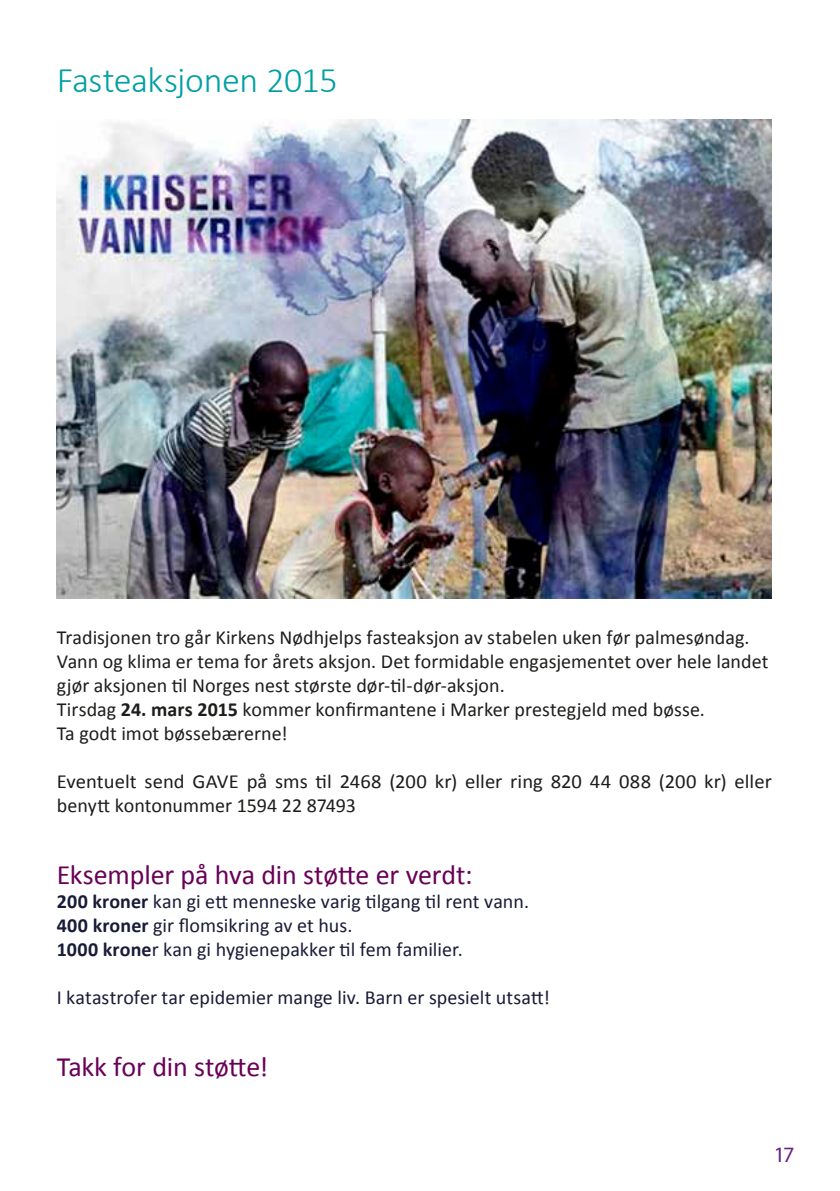
<style>
.page{position:relative;width:840px;height:1191px;background:#fff}
.page>*{position:absolute;margin:0;border:0;box-sizing:border-box;transform-origin:0 0}
.t1{font:300 36px "Calibri";letter-spacing:-.015em;color:#009fa2}
.t2{font:28px "Calibri";letter-spacing:-.01em;color:#690058}
.t3{font:22px "Myriad Pro";color:#662483}
.t4{font:20px/24px "Calibri";color:#1d1d1b}
.t5{font:20px/24px "Calibri";color:#191b37}
.s1{font-weight:700}
</style>
<div class="page">
<img style="left:57px;top:119px;width:714px;height:479px">
<h1 class="t1" style="left:57px;top:58px;width:282px">Fasteaksjonen 2015</h1>
<p class="t4" style="left:57px;top:625px;width:713px">Tradisjonen tro går Kirkens Nødhjelps fasteaksjon av stabelen uken før palmesøndag.<br>Vann og klima er tema for årets aksjon. Det formidable engasjementet over hele landet gjør aksjonen til Norges nest største dør-til-dør-aksjon.<br>Tirsdag <span class="s1">24. mars 2015</span> kommer konfirmantene i Marker prestegjeld med bøsse.<br>Ta godt imot bøssebærerne!</p>
<p class="t4" style="left:57px;top:769px;width:716px">Eventuelt send GAVE på sms til 2468 (200 kr) eller ring 820 44 088 (200 kr) eller benytt kontonummer 1594 22 87493</p>
<h2 class="t2" style="left:57px;top:855px;width:417px">Eksempler på hva din støtte er verdt:</h2>
<p class="t5" style="left:57px;top:889px;width:473px"><span class="s1">200 kroner</span> kan gi ett menneske varig tilgang til rent vann.<br><span class="s1">400 kroner</span> gir flomsikring av et hus.<br><span class="s1">1000 krone</span>r kan gi hygienepakker til fem familier.</p>
<p class="t5" style="left:57px;top:985px;width:494px">I katastrofer tar epidemier mange liv. Barn er spesielt utsatt!</p>
<h2 class="t2" style="left:57px;top:1047px;width:213px">Takk for din støtte!</h2>
<p class="t3" style="left:773px;top:1141px;width:22px">17</p>
</div>
